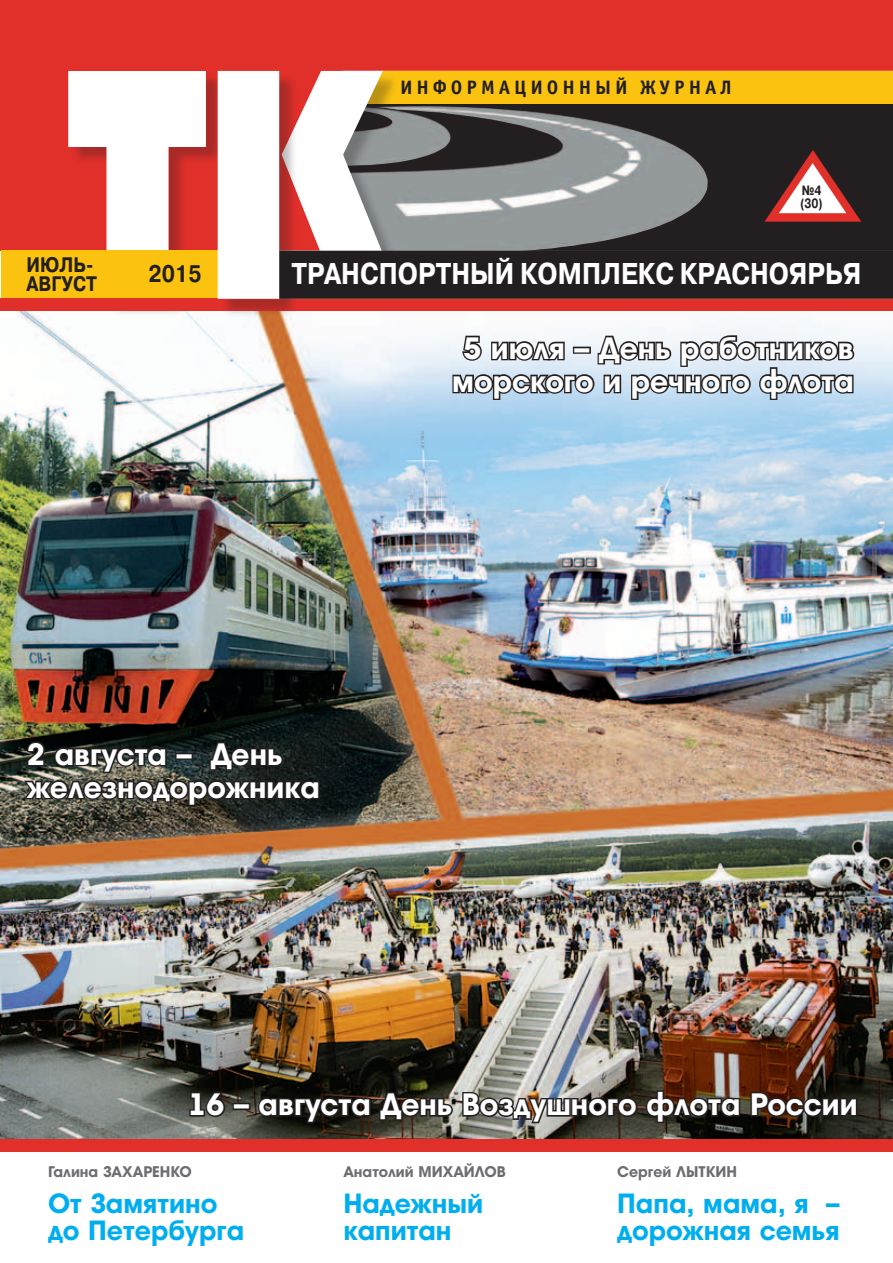
<style>
.page{position:relative;width:893px;height:1263px;background:#fff}
.page>*{position:absolute;margin:0;border:0;box-sizing:border-box;transform-origin:0 0}
.t1{font:800 30px/33px "zn Avante Bs";color:#fff;text-align:center}
.t2{font:700 30px "zn Pragmatica";color:#fff;scale:.85 1}
.t3{font:800 27px/27px "zn Avante Bs";color:#00aeef}
.t4{font:700 24px "zn Pragmatica";color:#231f20;scale:.85 1}
.t5{font:700 21px/19.5px "zn Pragmatica";color:#231f20;scale:.85 1}
.t6{font:700 19.5px "zn Officina Sans";letter-spacing:.2em;color:#231f20}
.t7{font:800 15px "zn Avante Bs";color:#6c6d70}
.t8{font:700 13.5px/13.5px "zn Pragmatica";color:#231f20;scale:.8 1}
</style>
<div class="page">
<img style="left:1px;top:310px;width:892px;height:829px">
<div style="left:0;top:68px;width:332px;height:182px;background:#e12f2a"></div>
<div style="left:70px;top:73px;width:154px;height:244px;background:#231f20;opacity:.3"></div>
<svg style="left:68px;top:71px;width:139px;height:179px"></svg>
<div style="left:1px;top:250px;width:262px;height:48px;background:#fbc310"></div>
<div style="left:0;top:298px;width:893px;height:12px;background:#e12f2a"></div>
<div style="left:0;top:1139px;width:893px;height:12px;background:#e12f2a"></div>
<div style="left:0;top:0;width:893px;height:71px;background:#e12f2a"></div>
<svg style="left:225px;top:70px;width:668px;height:229px;background:#766a54"></svg>
<div style="left:220px;top:73px;width:78px;height:244px;background:#231f20;opacity:.3"></div>
<div style="left:218px;top:71px;width:61px;height:228px;background:#fff"></div>
<svg style="left:451px;top:333px;width:405px;height:68px;background:#959da5"></svg>
<svg style="left:21px;top:739px;width:300px;height:68px;background:#2e302c"></svg>
<svg style="left:188px;top:1090px;width:39px;height:29px"></svg>
<div style="left:233px;top:1103px;width:18px;height:7px;border:3px solid #231f20"></div>
<svg style="left:256px;top:1096px;width:116px;height:29px;background:#1e1b17"></svg>
<svg style="left:378px;top:1089px;width:77px;height:33px;background:#34312b"></svg>
<img style="left:461px;top:1089px;width:281px;height:36px">
<svg style="left:749px;top:1090px;width:110px;height:29px;background:#2d2017"></svg>
<p class="t5" style="left:27px;top:255px;width:81px">июль&shy;август</p>
<p class="t6" style="left:400px;top:76px;width:333px">информационнЫй журнал</p>
<p class="t8" style="left:800px;top:183px;width:30px">№4 (30)</p>
<p class="t4" style="left:148px;top:261px;width:64px">2015</p>
<p class="t2" style="left:291px;top:258px;width:672px">ТРАНСПОРТНЫЙ КОМПЛЕКС КРАСНОЯРЬЯ</p>
<p class="t1" style="left:452px;top:332px;width:403px">5 июля – День работников морского и речного флота</p>
<p class="t1" style="left:27px;top:738px;width:294px;text-align:left">2 августа – День железнодорожника</p>
<p class="t1" style="left:188px;top:1088px;width:671px">16 – августа День Воздушного флота России</p>
<p class="t7" style="left:48px;top:1163px;width:145px">Галина ЗАХАРЕНКО</p>
<p class="t3" style="left:48px;top:1190px;width:198px">От Замятино до Петербурга</p>
<p class="t7" style="left:343px;top:1163px;width:164px">Анатолий МИХАЙЛОВ</p>
<p class="t3" style="left:343px;top:1190px;width:141px">Надежный капитан</p>
<p class="t7" style="left:617px;top:1163px;width:121px">Сергей ЛЫТКИН</p>
<p class="t3" style="left:617px;top:1190px;width:224px">Папа, мама, я – дорожная семья</p>
</div>
